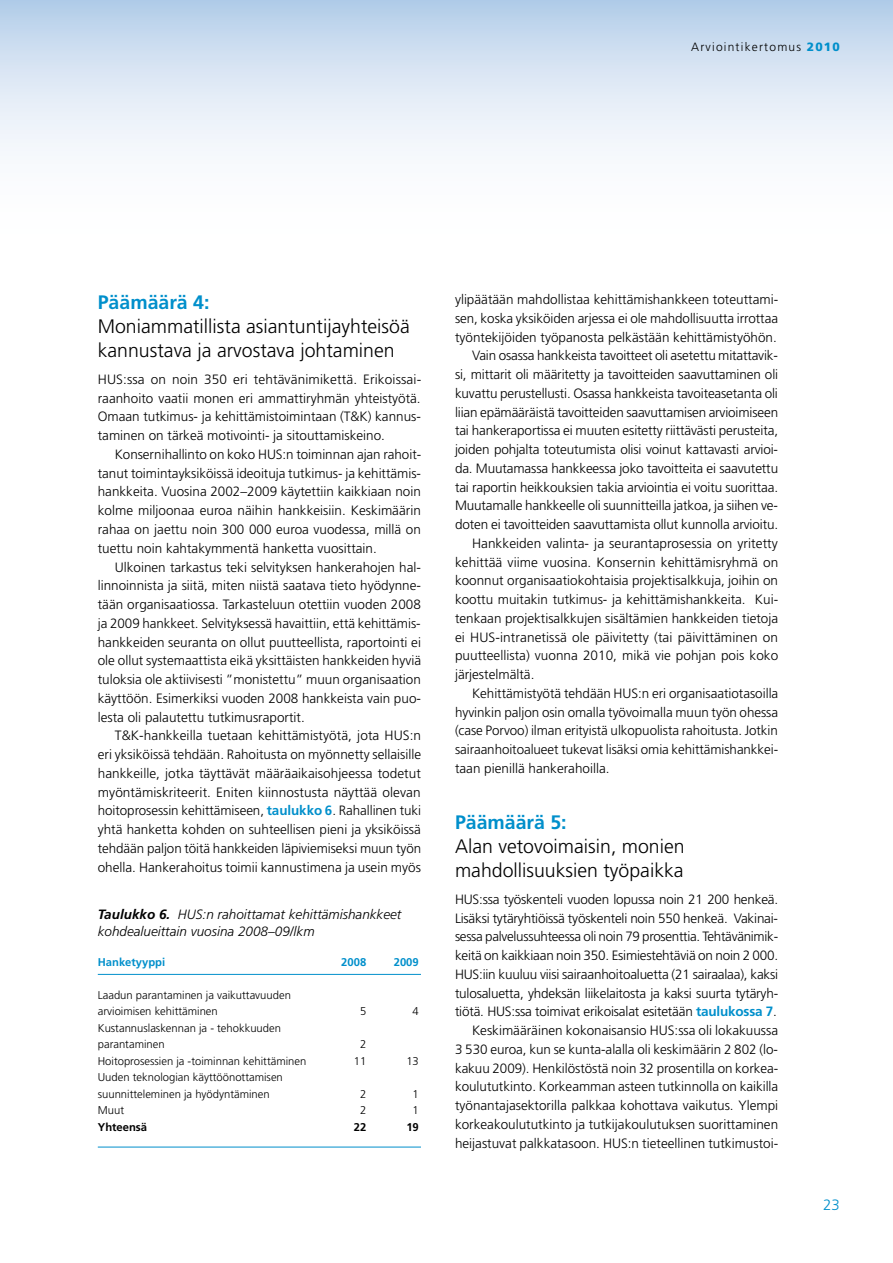
<style>
.page{position:relative;width:893px;height:1263px;background:#fff}
.page>*{position:absolute;margin:0;border:0;box-sizing:border-box;transform-origin:0 0}
.t1{font:300 19.5px/24px "Frutiger";color:#000}
.t2{font:700 19.5px "Frutiger";color:#008fcb}
.t3{font:300 15px "Frutiger";color:#008fcb}
.t4{font:300 13.5px/18.8px "Frutiger";letter-spacing:-.005em;color:#000;text-align:justify}
.t5{font:italic 300 13.5px/16.5px "Frutiger";color:#000}
.t6{font:300 12px "Frutiger";letter-spacing:.1em;color:#000}
.t7{font:300 11.25px/16.5px "Frutiger";color:#000}
.t8{font:700 11.25px "Frutiger";color:#008fcb}
.t9{font:700 11.25px "Frutiger";color:#000}
.s1{font-weight:900;color:#008fcb}
.s2{font-weight:700;color:#008fcb}
.s3{font-weight:700}
</style>
<div class="page">
<svg style="left:0;top:0;width:893px;height:151px"></svg>
<hr style="left:98px;top:974px;width:323px;height:1px;background:#008fcb">
<hr style="left:98px;top:1147px;width:323px;height:1px;background:#008fcb">
<p class="t6" style="left:691px;top:40px;width:150px">Arviointikertomus <span class="s1">2010</span></p>
<h1 class="t2" style="left:98px;top:290px;width:113px">Päämäärä 4:</h1>
<h1 class="t1" style="left:98px;top:314px;width:313px">Moniammatillista asiantuntijayhteisöä kannustava ja arvostava johtaminen</h1>
<p class="t4" style="left:98px;top:370px;width:325px">HUS:ssa on noin 350 eri tehtävänimikettä. Erikoissai&shy;raanhoito vaatii monen eri ammattiryhmän yhteistyötä.<br>Omaan tutkimus- ja kehittämistoimintaan (T&amp;K) kannus&shy;taminen on tärkeä motivointi- ja sitouttamiskeino.</p>
<p class="t4" style="left:98px;top:445px;width:325px;text-indent:17px">Konsernihallinto on koko HUS:n toiminnan ajan rahoit&shy;tanut toimintayksiköissä ideoituja tutkimus- ja kehittämis&shy;hankkeita. Vuosina 2002–2009 käytettiin kaikkiaan noin kolme miljoonaa euroa näihin hankkeisiin. Keskimäärin rahaa on jaettu noin 300 000 euroa vuodessa, millä on tuettu noin kahtakymmentä hanketta vuosittain.</p>
<p class="t4" style="left:98px;top:557px;width:325px;text-indent:17px">Ulkoinen tarkastus teki selvityksen hankerahojen hal&shy;linnoinnista ja siitä, miten niistä saatava tieto hyödynne&shy;tään organisaatiossa. Tarkasteluun otettiin vuoden 2008 ja 2009 hankkeet. Selvityksessä havaittiin, että kehittämis&shy;hankkeiden seuranta on ollut puutteellista, raportointi ei ole ollut systemaattista eikä yksittäisten hankkeiden hyviä tuloksia ole aktiivisesti ”monistettu” muun organisaation käyttöön. Esimerkiksi vuoden 2008 hankkeista vain puo&shy;lesta oli palautettu tutkimusraportit.</p>
<p class="t4" style="left:98px;top:726px;width:325px;text-indent:17px">T&amp;K-hankkeilla tuetaan kehittämistyötä, jota HUS:n eri yksiköissä tehdään. Rahoitusta on myönnetty sellaisille hankkeille, jotka täyttävät määräaikaisohjeessa todetut myöntämiskriteerit. Eniten kiinnostusta näyttää olevan hoitoprosessin kehittämiseen, <span class="s2">taulukko 6</span>. Rahallinen tuki yhtä hanketta kohden on suhteellisen pieni ja yksiköissä tehdään paljon töitä hankkeiden läpiviemiseksi muun työn ohella. Hankerahoitus toimii kannustimena ja usein myös</p>
<p class="t5" style="left:98px;top:906px;width:305px"><span class="s3">Taulukko 6.</span> HUS:n rahoittamat kehittämishankkeet kohdealueittain vuosina 2008–09/lkm</p>
<p class="t8" style="left:98px;top:955px;width:69px">Hanketyyppi</p>
<p class="t8" style="left:341px;top:955px;width:27px">2008</p>
<p class="t8" style="left:394px;top:955px;width:27px">2009</p>
<p class="t7" style="left:98px;top:986px;width:195px">Laadun parantaminen ja vaikuttavuuden arvioimisen kehittäminen</p>
<p class="t7" style="left:360px;top:1003px;width:8px">5</p>
<p class="t7" style="left:413px;top:1003px;width:8px">4</p>
<p class="t7" style="left:98px;top:1019px;width:185px">Kustannuslaskennan ja - tehokkuuden parantaminen</p>
<p class="t7" style="left:360px;top:1036px;width:8px">2</p>
<p class="t7" style="left:98px;top:1052px;width:210px">Hoitoprosessien ja -toiminnan kehittäminen</p>
<p class="t7" style="left:354px;top:1052px;width:14px">11</p>
<p class="t7" style="left:406px;top:1052px;width:14px">13</p>
<p class="t7" style="left:98px;top:1069px;width:187px">Uuden teknologian käyttöönottamisen suunnitteleminen ja hyödyntäminen</p>
<p class="t7" style="left:360px;top:1085px;width:8px">2</p>
<p class="t7" style="left:413px;top:1085px;width:8px">1</p>
<p class="t7" style="left:98px;top:1102px;width:28px">Muut</p>
<p class="t7" style="left:360px;top:1102px;width:8px">2</p>
<p class="t7" style="left:413px;top:1102px;width:8px">1</p>
<p class="t9" style="left:98px;top:1120px;width:51px">Yhteensä</p>
<p class="t9" style="left:354px;top:1120px;width:14px">22</p>
<p class="t9" style="left:406px;top:1120px;width:14px">19</p>
<p class="t4" style="left:455px;top:290px;width:325px">ylipäätään mahdollistaa kehittämishankkeen toteuttami-</p>
<p class="t4" style="left:455px;top:309px;width:325px">sen, koska yksiköiden arjessa ei ole mahdollisuutta irrottaa</p>
<p class="t4" style="left:455px;top:328px;width:323px">työntekijöiden työpanosta pelkästään kehittämistyöhön.</p>
<p class="t4" style="left:472px;top:346px;width:307px">Vain osassa hankkeista tavoitteet oli asetettu mitattavik-</p>
<p class="t4" style="left:455px;top:365px;width:325px">si, mittarit oli määritetty ja tavoitteiden saavuttaminen oli</p>
<p class="t4" style="left:455px;top:384px;width:324px">kuvattu perustellusti. Osassa hankkeista tavoiteasetanta oli</p>
<p class="t4" style="left:455px;top:403px;width:325px">liian epämääräistä tavoitteiden saavuttamisen arvioimiseen</p>
<p class="t4" style="left:455px;top:421px;width:325px">tai hankeraportissa ei muuten esitetty riittävästi perusteita,</p>
<p class="t4" style="left:455px;top:440px;width:325px">joiden pohjalta toteutumista olisi voinut kattavasti arvioi-</p>
<p class="t4" style="left:455px;top:459px;width:325px">da. Muutamassa hankkeessa joko tavoitteita ei saavutettu</p>
<p class="t4" style="left:455px;top:478px;width:325px">tai raportin heikkouksien takia arviointia ei voitu suorittaa.</p>
<p class="t4" style="left:455px;top:496px;width:325px">Muutamalle hankkeelle oli suunnitteilla jatkoa, ja siihen ve-</p>
<p class="t4" style="left:455px;top:515px;width:325px">doten ei tavoitteiden saavuttamista ollut kunnolla arvioitu.</p>
<p class="t4" style="left:472px;top:534px;width:307px">Hankkeiden valinta- ja seurantaprosessia on yritetty</p>
<p class="t4" style="left:455px;top:553px;width:325px">kehittää viime vuosina. Konsernin kehittämisryhmä on</p>
<p class="t4" style="left:455px;top:571px;width:325px">koonnut organisaatiokohtaisia projektisalkkuja, joihin on</p>
<p class="t4" style="left:455px;top:590px;width:325px">koottu muitakin tutkimus- ja kehittämishankkeita. Kui-</p>
<p class="t4" style="left:455px;top:609px;width:325px">tenkaan projektisalkkujen sisältämien hankkeiden tietoja</p>
<p class="t4" style="left:455px;top:628px;width:325px">ei HUS-intranetissä ole päivitetty (tai päivittäminen on</p>
<p class="t4" style="left:455px;top:646px;width:325px">puutteellista) vuonna 2010, mikä vie pohjan pois koko</p>
<p class="t4" style="left:455px;top:665px;width:81px">järjestelmältä.</p>
<p class="t4" style="left:472px;top:684px;width:308px">Kehittämistyötä tehdään HUS:n eri organisaatiotasoilla</p>
<p class="t4" style="left:455px;top:703px;width:325px">hyvinkin paljon osin omalla työvoimalla muun työn ohessa</p>
<p class="t4" style="left:455px;top:721px;width:324px">(case Porvoo) ilman erityistä ulkopuolista rahoitusta. Jotkin</p>
<p class="t4" style="left:455px;top:740px;width:325px">sairaanhoitoalueet tukevat lisäksi omia kehittämishankkei-</p>
<p class="t4" style="left:455px;top:759px;width:156px">taan pienillä hankerahoilla.</p>
<h1 class="t2" style="left:455px;top:810px;width:113px">Päämäärä 5:</h1>
<h1 class="t1" style="left:455px;top:834px;width:231px">Alan vetovoimaisin, monien mahdollisuuksien työpaikka</h1>
<p class="t4" style="left:455px;top:890px;width:325px;text-align:right">HUS:ssa työskenteli vuoden lopussa noin 21 200 henkeä.<br>Lisäksi tytäryhtiöissä työskenteli noin 550 henkeä. Vakinai&shy;sessa palvelussuhteessa oli noin 79 prosenttia. Tehtävänimik&shy;keitä on kaikkiaan noin 350. Esimiestehtäviä on noin 2 000.<br>HUS:iin kuuluu viisi sairaanhoitoaluetta (21 sairaalaa), kaksi tulosaluetta, yhdeksän liikelaitosta ja kaksi suurta tytäryh&shy;tiötä. HUS:ssa toimivat erikoisalat esitetään <span class="s2">taulukossa 7</span>.<br>Keskimääräinen kokonaisansio HUS:ssa oli lokakuussa<br>3 530 euroa, kun se kunta-alalla oli keskimäärin 2 802 (lo&shy;kakuu 2009). Henkilöstöstä noin 32 prosentilla on korkea&shy;koulututkinto. Korkeamman asteen tutkinnolla on kaikilla työnantajasektorilla palkkaa kohottava vaikutus. Ylempi korkeakoulututkinto ja tutkijakoulutuksen suorittaminen heijastuvat palkkatasoon. HUS:n tieteellinen tutkimustoi-</p>
<p class="t3" style="left:823px;top:1196px;width:18px">23</p>
</div>
